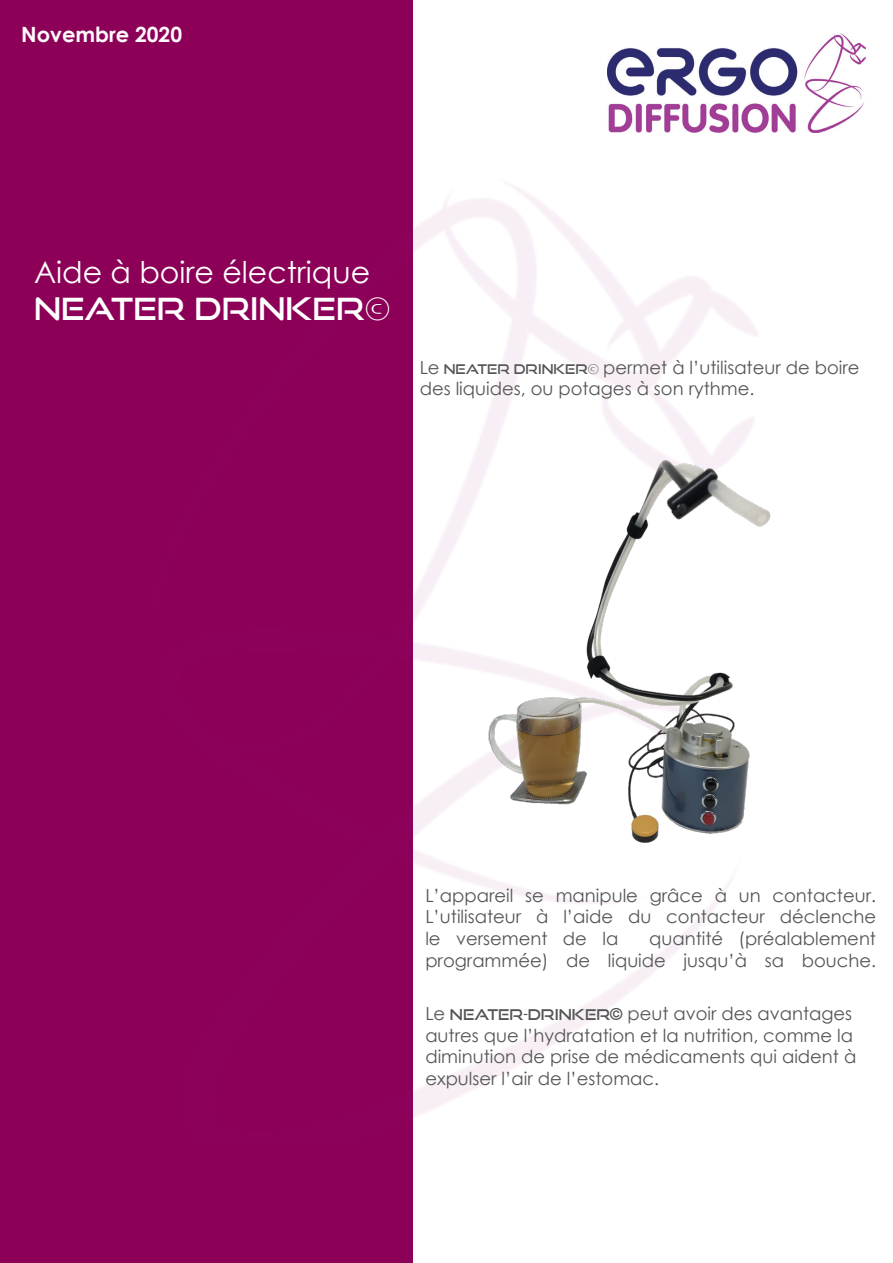
<style>
.page{position:relative;width:893px;height:1263px;background:#fff}
.page>*{position:absolute;margin:0;border:0;box-sizing:border-box;transform-origin:0 0}
.t1{font:30.9px "Good Times Rg";color:#fff}
.t2{font:30px "Century Gothic";color:#fff}
.t3{font:700 21px "Century Gothic";color:#fefafc}
.t4{font:18px/21.6px "Century Gothic";color:#545557}
.s1{font-family:"Good Times Rg";font-size:13.5px}
.s2{font-family:"Good Times Rg";font-size:15px}
.s3{font-weight:700;font-size:16.5px}
</style>
<div class="page">
<div style="left:0;top:0;width:412px;height:1263px;background:#8c0058"></div>
<img style="left:608px;top:34px;width:258px;height:98px">
<img style="left:412px;top:147px;width:346px;height:998px">
<img style="left:475px;top:449px;width:296px;height:431px">
<p class="t3" style="left:21px;top:19px;width:162px">Novembre 2020</p>
<p class="t2" style="left:34px;top:251px;width:338px">Aide à boire électrique</p>
<p class="t1" style="left:34px;top:290px;width:358px">NEATER DRINKER©</p>
<p class="t4" style="left:420px;top:356px;width:441px">Le <span class="s1">NEATER DRINKER©</span> permet à l’utilisateur de boire des liquides, ou potages à son rythme.</p>
<p class="t4" style="left:425px;top:884px;width:452px">L’appareil se manipule grâce à un contacteur.</p>
<p class="t4" style="left:425px;top:906px;width:452px">L’utilisateur à l’aide du contacteur déclenche le versement de la</p>
<p class="t4" style="left:425px;top:927px;width:452px;text-align:right">quantité (préalablement<br>programmée) de liquide jusqu’à sa bouche.</p>
<p class="t4" style="left:425px;top:1002px;width:432px">Le <span class="s2">NEATER-DRINKER</span><span class="s3">©</span> peut avoir des avantages autres que l’hydratation et la nutrition, comme la diminution de prise de médicaments qui aident à expulser l’air de l’estomac.</p>
</div>
